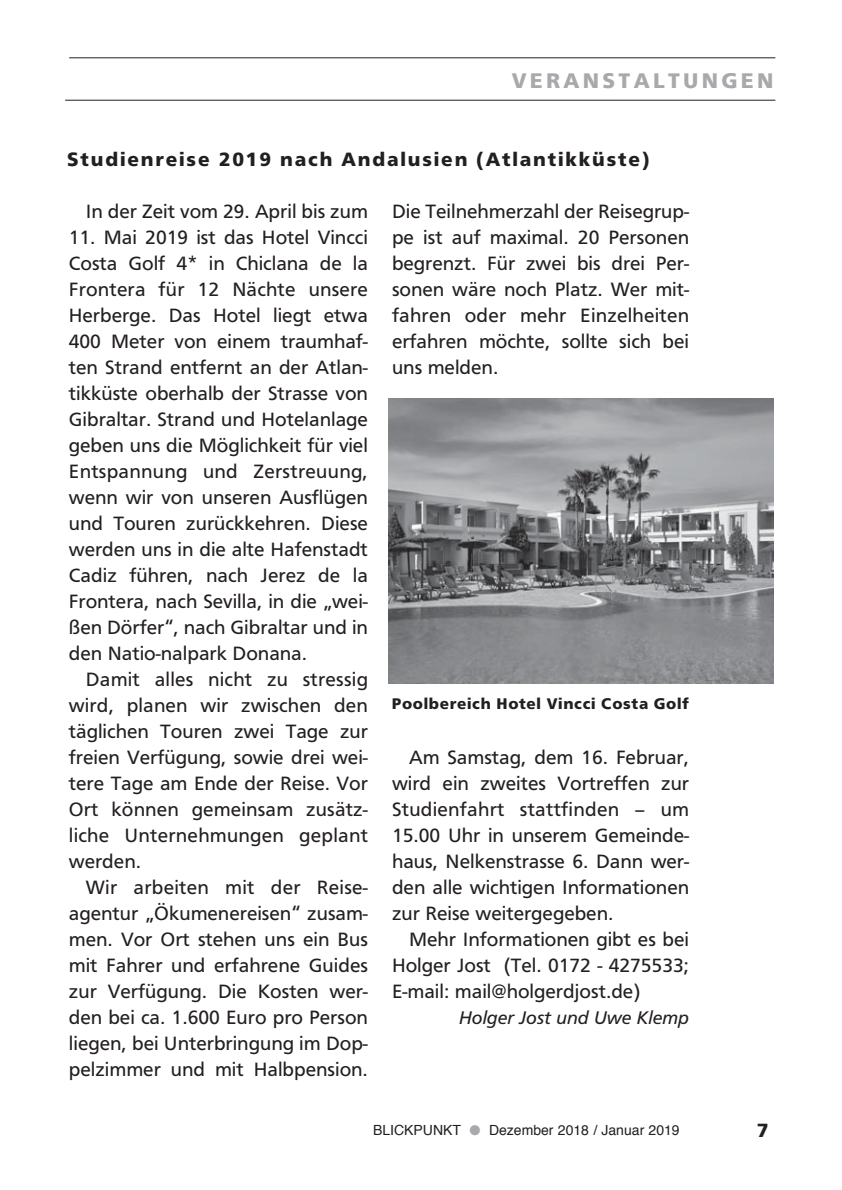
<style>
.page{position:relative;width:842px;height:1190px;background:#fff}
.page>*{position:absolute;margin:0;border:0;box-sizing:border-box;transform-origin:0 0}
.t1{font:700 22px "Frutus T";letter-spacing:.15em;color:#a7a9ac}
.t2{font:20px/26px "Frutus T";color:#231f20;text-align:justify}
.t3{font:700 20px "Frutus T";letter-spacing:.09em;color:#231f20}
.t4{font:italic 19px "Frutus T";color:#231f20}
.t5{font:700 16px "Frutus T";letter-spacing:.04em;color:#231f20}
.t6{font:14px "Helvetica";color:#231f20}
.s1{color:#a7a9ac}
</style>
<div class="page">
<hr style="left:69px;top:57px;width:706px;height:1px;background:#231f20">
<hr style="left:65px;top:100px;width:710px;height:1px;background:#231f20">
<img style="left:388px;top:398px;width:385px;height:285px">
<p class="t1" style="left:511px;top:70px;width:263px">VERANSTALTUNGEN</p>
<p class="t3" style="left:67px;top:150px;width:584px">Studienreise 2019 nach Andalusien (Atlantikküste)</p>
<p class="t2" style="left:86px;top:199px;width:283px">In der Zeit vom 29. April bis zum</p>
<p class="t2" style="left:69px;top:225px;width:300px">11. Mai 2019 ist das Hotel Vincci Costa Golf 4* in Chiclana de la Frontera für 12 Nächte unsere Herberge. Das Hotel liegt etwa 400 Meter von einem traumhaf&shy;ten Strand entfernt an der Atlan&shy;tikküste oberhalb der Strasse von Gibraltar. Strand und Hotelanlage geben uns die Möglichkeit für viel Entspannung und Zerstreuung, wenn wir von unseren Ausflügen und Touren zurückkehren. Diese werden uns in die alte Hafenstadt Cadiz führen, nach Jerez de la Frontera, nach Sevilla, in die „wei&shy;ßen Dörfer“, nach Gibraltar und in den Natio-nalpark Donana.</p>
<p class="t2" style="left:69px;top:667px;width:300px;text-indent:17px">Damit alles nicht zu stressig wird, planen wir zwischen den täglichen Touren zwei Tage zur freien Verfügung, sowie drei wei&shy;tere Tage am Ende der Reise. Vor Ort können gemeinsam zusätz&shy;liche Unternehmungen geplant werden.</p>
<p class="t2" style="left:69px;top:875px;width:300px;text-indent:17px">Wir arbeiten mit der Reise&shy;agentur „Ökumenereisen“ zusam&shy;men. Vor Ort stehen uns ein Bus mit Fahrer und erfahrene Guides zur Verfügung. Die Kosten wer&shy;den bei ca. 1.600 Euro pro Person liegen, bei Unterbringung im Dop&shy;pelzimmer und mit Halbpension.</p>
<p class="t2" style="left:392px;top:199px;width:299px">Die Teilnehmerzahl der Reisegrup&shy;pe ist auf maximal. 20 Personen begrenzt. Für zwei bis drei Per&shy;sonen wäre noch Platz. Wer mit&shy;fahren oder mehr Einzelheiten erfahren möchte, sollte sich bei uns melden.</p>
<p class="t5" style="left:392px;top:696px;width:298px">Poolbereich Hotel Vincci Costa Golf</p>
<p class="t2" style="left:392px;top:745px;width:299px;text-indent:17px">Am Samstag, dem 16. Februar, wird ein zweites Vortreffen zur Studienfahrt stattfinden – um 15.00 Uhr in unserem Gemeinde&shy;haus, Nelkenstrasse 6. Dann wer&shy;den alle wichtigen Informationen zur Reise weitergegeben.</p>
<p class="t2" style="left:392px;top:927px;width:299px;text-indent:17px">Mehr Informationen gibt es bei Holger Jost (Tel. 0172 - 4275533; E-mail: mail@holgerdjost.de)</p>
<p class="t4" style="left:459px;top:1008px;width:232px">Holger Jost und Uwe Klemp</p>
<p class="t6" style="left:373px;top:1124px;width:308px">BLICKPUNKT <span class="s1">●</span> Dezember 2018 / Januar 2019</p>
<p class="t3" style="left:757px;top:1121px;width:13px">7</p>
</div>
